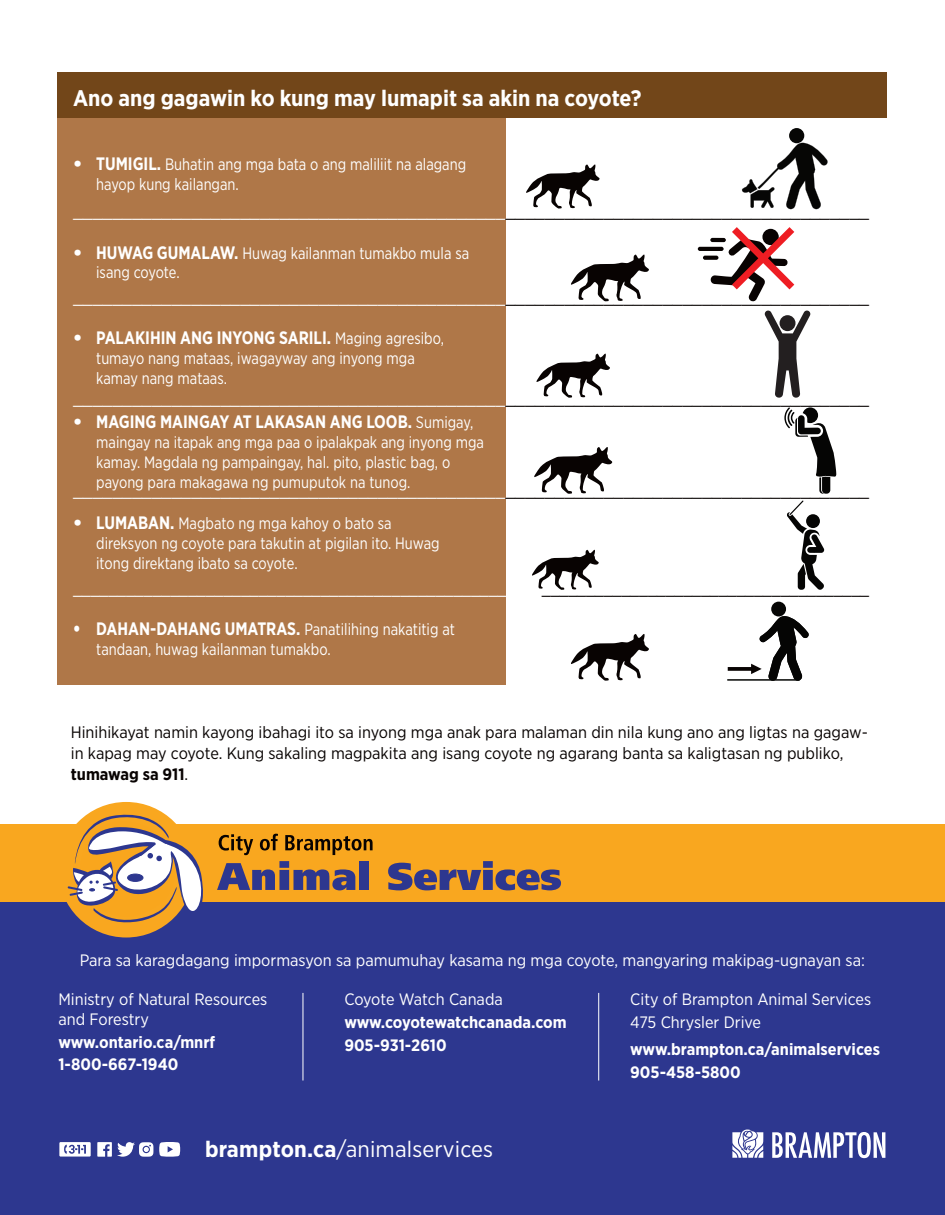
<style>
.page{position:relative;width:945px;height:1215px;background:#fff}
.page>*{position:absolute;margin:0;border:0;box-sizing:border-box;transform-origin:0 0}
.t1{font:700 22.5px "Gotham Narrow";color:#fff}
.t2{font:22.5px "Gotham Narrow";letter-spacing:.005em;color:#fff}
.t3{font:18px "Gotham Narrow";color:#fff}
.t4{font:18px "Gotham Narrow";color:#fff;scale:.9 1}
.t5{font:700 18px "Gotham Narrow";color:#fff;scale:.9 1}
.t6{font:16.5px/19.8px "Gotham Narrow";color:#fff;scale:.9 1}
.t7{font:16.5px/21px "Gotham Narrow";color:#080302}
.t8{font:16.5px/19.8px "Gotham Narrow";color:#fff}
.t9{font:700 16.5px/22.8px "Gotham Narrow";color:#fff}
.s1{font-weight:900;font-size:18px}
.s2{font-weight:700;font-size:18px}
.s3{color:#080302}
.s4{font-weight:900}
.s5{font-weight:400;font-size:16.5px}
.s6{font-weight:700}
</style>
<div class="page">
<div style="left:57px;top:110px;width:449px;height:575px;background:#af7748"></div>
<div style="left:57px;top:72px;width:829px;height:46px;background:#724619"></div>
<div style="left:0;top:890px;width:945px;height:325px;background:#2d378f"></div>
<div style="left:0;top:824px;width:945px;height:78px;background:#f9a71f"></div>
<div style="left:58px;top:802px;width:136px;height:136px;background:#f9a71f;border-radius:50%"></div>
<svg style="left:68px;top:812px;width:305px;height:126px"></svg>
<div style="left:359px;top:861px;width:10px;height:29px;background:#2d378f"></div>
<svg style="left:388px;top:861px;width:173px;height:29px"></svg>
<svg style="left:59px;top:1142px;width:32px;height:15px"></svg>
<svg style="left:159px;top:1142px;width:21px;height:15px"></svg>
<svg style="left:97px;top:1142px;width:56px;height:15px"></svg>
<svg style="left:772px;top:1132px;width:113px;height:26px"></svg>
<svg style="left:732px;top:1129px;width:31px;height:29px"></svg>
<svg style="left:526px;top:164px;width:74px;height:45px"></svg>
<svg style="left:536px;top:354px;width:74px;height:44px"></svg>
<svg style="left:571px;top:634px;width:78px;height:47px"></svg>
<svg style="left:532px;top:550px;width:67px;height:40px"></svg>
<svg style="left:534px;top:447px;width:78px;height:47px"></svg>
<svg style="left:571px;top:255px;width:78px;height:46px"></svg>
<hr style="left:698px;top:247px;width:26px;height:4px;background:#080302;border-radius:2px">
<svg style="left:703px;top:256px;width:15px;height:4px"></svg>
<svg style="left:710px;top:227px;width:84px;height:75px"></svg>
<div style="left:789px;top:128px;width:15px;height:15px;background:#060605;border-radius:50%"></div>
<svg style="left:742px;top:143px;width:86px;height:66px"></svg>
<div style="left:771px;top:602px;width:15px;height:14px;background:#060605;border-radius:50%"></div>
<svg style="left:764px;top:310px;width:47px;height:88px"></svg>
<svg style="left:784px;top:407px;width:52px;height:87px"></svg>
<svg style="left:787px;top:500px;width:37px;height:90px"></svg>
<svg style="left:728px;top:616px;width:81px;height:65px"></svg>
<hr style="left:303px;top:993px;width:1px;height:88px;background:#fff">
<hr style="left:598px;top:993px;width:1px;height:88px;background:#fff">
<h1 class="t1" style="left:73px;top:84px;width:570px">Ano ang gagawin ko kung may lumapit sa akin na coyote?</h1>
<p class="t6" style="left:96px;top:154px;width:413px;text-indent:-23px"><span class="s1">•</span> <span class="s2">TUMIGIL.</span> Buhatin ang mga bata o ang maliliit na alagang hayop kung kailangan.</p>
<p class="t3" style="left:73px;top:200px;width:798px">____________________________________________<span class="s3">_____________________________________</span></p>
<p class="t6" style="left:96px;top:242px;width:416px;text-indent:-23px"><span class="s1">•</span> <span class="s2">HUWAG GUMALAW.</span> Huwag kailanman tumakbo mula sa isang coyote.</p>
<p class="t3" style="left:73px;top:285px;width:798px">____________________________________________<span class="s3">_____________________________________</span></p>
<p class="t5" style="left:73px;top:326px;width:414px"><span class="s4">•</span> PALAKIHIN ANG INYONG SARILI. <span class="s5">Maging agresibo,</span></p>
<p class="t6" style="left:96px;top:348px;width:356px">tumayo nang mataas, iwagayway ang inyong mga kamay nang mataas.</p>
<p class="t3" style="left:73px;top:386px;width:798px">____________________________________________<span class="s3">_____________________________________</span></p>
<p class="t5" style="left:73px;top:410px;width:446px"><span class="s4">•</span> MAGING MAINGAY AT LAKASAN ANG LOOB. <span class="s5">Sumigay,</span></p>
<p class="t6" style="left:96px;top:432px;width:432px">maingay na itapak ang mga paa o ipalakpak ang inyong mga kamay. Magdala ng pampaingay, hal. pito, plastic bag, o payong para makagawa ng pumuputok na tunog.</p>
<p class="t3" style="left:73px;top:478px;width:798px">____________________________________________<span class="s3">_____________________________________</span></p>
<p class="t6" style="left:96px;top:513px;width:383px;text-indent:-23px"><span class="s1">•</span> <span class="s2">LUMABAN.</span> Magbato ng mga kahoy o bato sa direksyon ng coyote para takutin at pigilan ito. Huwag itong direktang ibato sa coyote.</p>
<p class="t4" style="left:73px;top:576px;width:886px">_____________________________________________________<span class="s3">_____________________________________</span></p>
<p class="t6" style="left:96px;top:619px;width:400px;text-indent:-23px"><span class="s1">•</span> <span class="s2">DAHAN-DAHANG UMATRAS.</span> Panatilihing nakatitig at tandaan, huwag kailanman tumakbo.</p>
<p class="t7" style="left:71px;top:722px;width:799px">Hinihikayat namin kayong ibahagi ito sa inyong mga anak para malaman din nila kung ano ang ligtas na gagaw&shy;in kapag may coyote. Kung sakaling magpakita ang isang coyote ng agarang banta sa kaligtasan ng publiko, <span class="s6">tumawag sa 911</span>.</p>
<p class="t8" style="left:80px;top:950px;width:787px">Para sa karagdagang impormasyon sa pamumuhay kasama ng mga coyote, mangyaring makipag-ugnayan sa:</p>
<p class="t8" style="left:58px;top:989px;width:210px">Ministry of Natural Resources and Forestry</p>
<p class="t9" style="left:58px;top:1030px;width:158px">www.ontario.ca/mnrf<br>1-800-667-1940</p>
<p class="t8" style="left:630px;top:987px;width:242px;line-height:22.8px">City of Brampton Animal Services<br>475 Chrysler Drive</p>
<p class="t9" style="left:630px;top:1038px;width:251px">www.brampton.ca/animalservices<br>905-458-5800</p>
<p class="t8" style="left:344px;top:989px;width:160px">Coyote Watch Canada</p>
<p class="t9" style="left:344px;top:1010px;width:224px">www.coyotewatchcanada.com<br>905-931-2610</p>
<h1 class="t2" style="left:205px;top:1135px;width:290px"><span class="s6">brampton.ca</span>/animalservices</h1>
</div>
